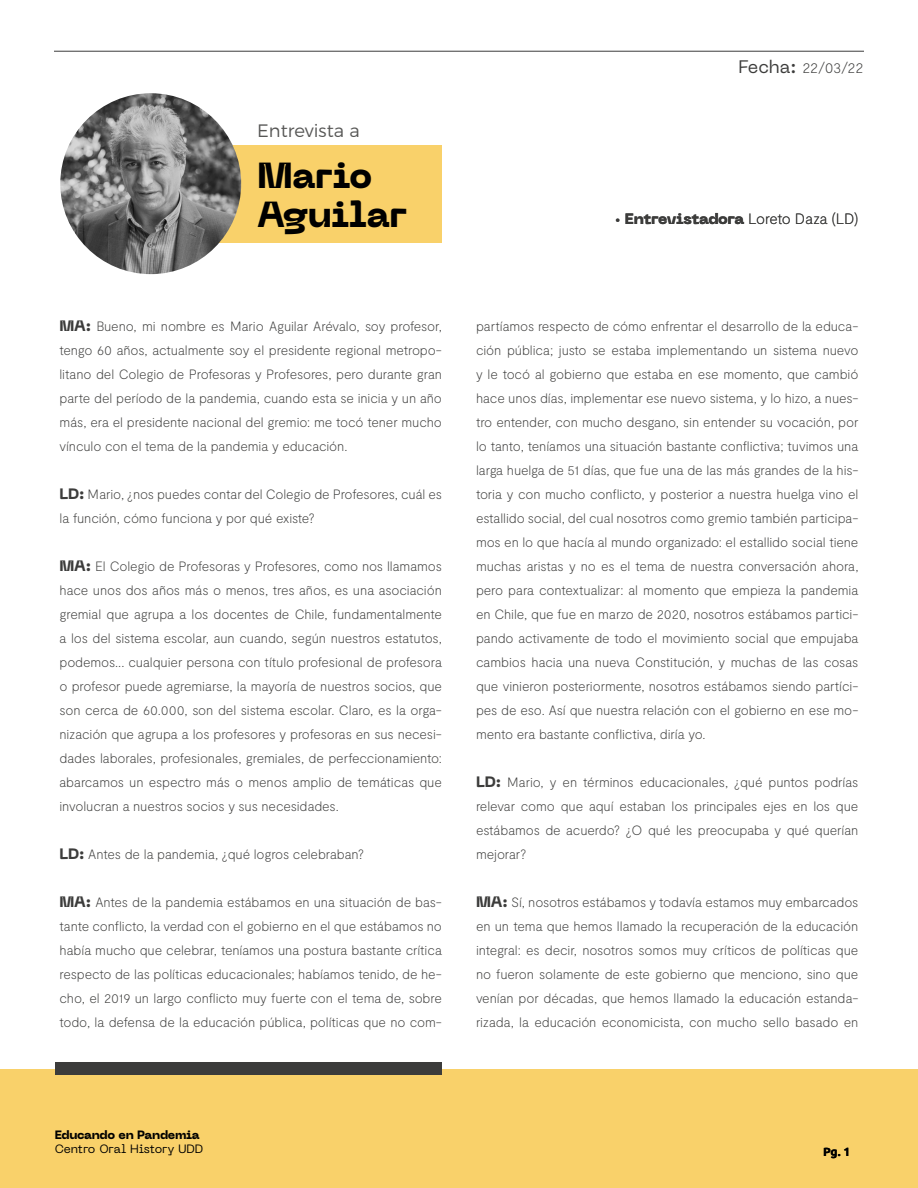
<style>
.page{position:relative;width:918px;height:1188px;background:#fff}
.page>*{position:absolute;margin:0;border:0;box-sizing:border-box;transform-origin:0 0}
.t1{font:800 36px/39px "Neue Machina";letter-spacing:-.01em;color:#000}
.t2{font:300 18px "Montserrat";color:#575756}
.t3{font:800 15px "Neue Machina";letter-spacing:-.01em;color:#3c3c3b}
.t4{font:100 15px "Moderat";color:#3c3c3b}
.t5{font:100 13.5px/24px "Moderat";letter-spacing:-.01em;color:#3c3c3b;text-align:justify}
.t6{font:12px "Neue Machina";letter-spacing:-.015em;color:#000}
.t7{font:800 12px "Neue Machina";letter-spacing:-.03em;color:#000}
.t8{font:700 12px "Ubuntu";color:#000}
.s1{font-family:"Neue Machina";font-weight:400;font-size:18px}
.s2{font-family:"Moderat";font-weight:100}
.s3{font-family:"Neue Machina";font-weight:800;font-size:15px}
</style>
<div class="page">
<hr style="left:54px;top:51px;width:810px;height:1px;background:#3c3c3b">
<div style="left:0;top:1069px;width:918px;height:119px;background:#f9d16a"></div>
<div style="left:55px;top:1062px;width:387px;height:13px;background:#3c3c3b"></div>
<div style="left:155px;top:145px;width:287px;height:98px;background:#f9d16a"></div>
<img style="left:60px;top:93px;width:181px;height:181px;border-radius:90px">
<h2 class="t2" style="left:257px;top:117px;width:104px">Entrevista a</h2>
<h1 class="t1" style="left:257px;top:157px;width:151px">Mario<br>Aguilar</h1>
<p class="t4" style="left:738px;top:59px;width:127px"><span class="s1">Fecha:</span> 22/03/22</p>
<p class="t3" style="left:615px;top:209px;width:245px">· Entrevistadora <span class="s2">Loreto Daza (LD)</span></p>
<p class="t5" style="left:60px;top:314px;width:384px"><span class="s3">MA:</span> Bueno, mi nombre es Mario Aguilar Arévalo, soy profesor, tengo 60 años, actualmente soy el presidente regional metropo&shy;litano del Colegio de Profesoras y Profesores, pero durante gran parte del período de la pandemia, cuando esta se inicia y un año más, era el presidente nacional del gremio: me tocó tener mucho vínculo con el tema de la pandemia y educación.</p>
<p class="t5" style="left:60px;top:482px;width:384px"><span class="s3">LD:</span> Mario, ¿nos puedes contar del Colegio de Profesores, cuál es la función, cómo funciona y por qué existe?</p>
<p class="t5" style="left:60px;top:554px;width:384px"><span class="s3">MA:</span> El Colegio de Profesoras y Profesores, como nos llamamos hace unos dos años más o menos, tres años, es una asociación gremial que agrupa a los docentes de Chile, fundamentalmente a los del sistema escolar, aun cuando, según nuestros estatutos, podemos... cualquier persona con título profesional de profesora o profesor puede agremiarse, la mayoría de nuestros socios, que son cerca de 60.000, son del sistema escolar. Claro, es la orga&shy;nización que agrupa a los profesores y profesoras en sus necesi&shy;dades laborales, profesionales, gremiales, de perfeccionamiento: abarcamos un espectro más o menos amplio de temáticas que involucran a nuestros socios y sus necesidades.</p>
<p class="t5" style="left:60px;top:842px;width:306px"><span class="s3">LD:</span> Antes de la pandemia, ¿qué logros celebraban?</p>
<p class="t5" style="left:60px;top:890px;width:384px"><span class="s3">MA:</span> Antes de la pandemia estábamos en una situación de bas&shy;tante conflicto, la verdad con el gobierno en el que estábamos no había mucho que celebrar, teníamos una postura bastante crítica respecto de las políticas educacionales; habíamos tenido, de he&shy;cho, el 2019 un largo conflicto muy fuerte con el tema de, sobre todo, la defensa de la educación pública, políticas que no com-</p>
<p class="t5" style="left:476px;top:314px;width:384px">partíamos respecto de cómo enfrentar el desarrollo de la educa&shy;ción pública; justo se estaba implementando un sistema nuevo y le tocó al gobierno que estaba en ese momento, que cambió hace unos días, implementar ese nuevo sistema, y lo hizo, a nues&shy;tro entender, con mucho desgano, sin entender su vocación, por lo tanto, teníamos una situación bastante conflictiva; tuvimos una larga huelga de 51 días, que fue una de las más grandes de la his&shy;toria y con mucho conflicto, y posterior a nuestra huelga vino el estallido social, del cual nosotros como gremio también participa&shy;mos en lo que hacía al mundo organizado: el estallido social tiene muchas aristas y no es el tema de nuestra conversación ahora, pero para contextualizar: al momento que empieza la pandemia en Chile, que fue en marzo de 2020, nosotros estábamos partici&shy;pando activamente de todo el movimiento social que empujaba cambios hacia una nueva Constitución, y muchas de las cosas que vinieron posteriormente, nosotros estábamos siendo partíci&shy;pes de eso. Así que nuestra relación con el gobierno en ese mo&shy;mento era bastante conflictiva, diría yo.</p>
<p class="t5" style="left:476px;top:770px;width:384px"><span class="s3">LD:</span> Mario, y en términos educacionales, ¿qué puntos podrías relevar como que aquí estaban los principales ejes en los que estábamos de acuerdo? ¿O qué les preocupaba y qué querían mejorar?</p>
<p class="t5" style="left:476px;top:890px;width:384px"><span class="s3">MA:</span> Sí, nosotros estábamos y todavía estamos muy embarcados en un tema que hemos llamado la recuperación de la educación integral: es decir, nosotros somos muy críticos de políticas que no fueron solamente de este gobierno que menciono, sino que venían por décadas, que hemos llamado la educación estanda&shy;rizada, la educación economicista, con mucho sello basado en</p>
<p class="t7" style="left:55px;top:1127px;width:146px">Educando en Pandemia</p>
<p class="t6" style="left:55px;top:1141px;width:150px">Centro Oral History UDD</p>
<p class="t8" style="left:823px;top:1145px;width:29px">Pg. 1</p>
</div>
